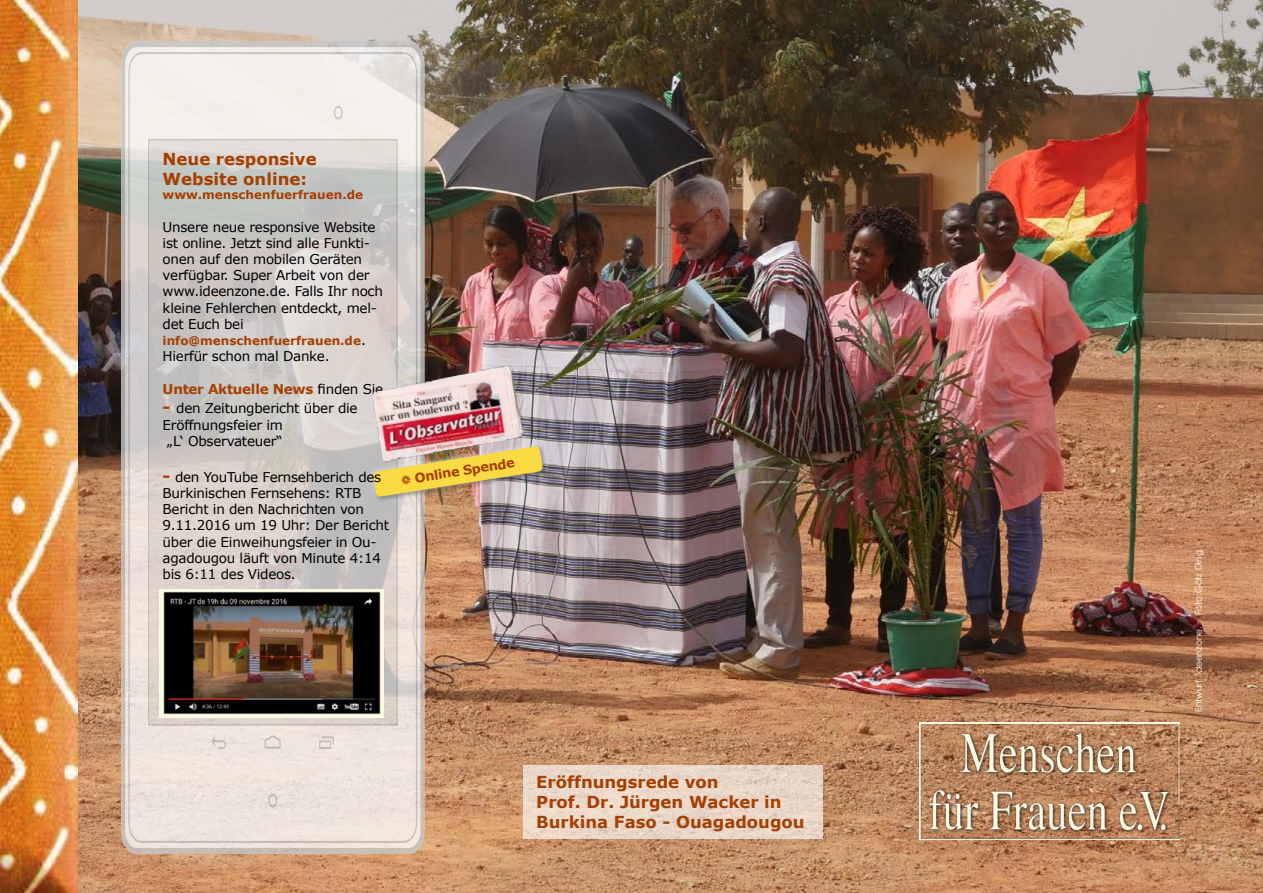
<style>
.page{position:relative;width:1263px;height:893px;background:#fff}
.page>*{position:absolute;margin:0;border:0;box-sizing:border-box;transform-origin:0 0}
.t1{font:700 16.5px/19.8px "Verdana";color:#a54003}
.t2{font:13.5px/16.2px "Verdana";letter-spacing:-.02em;color:#000}
.t3{font:700 13.5px "Verdana";letter-spacing:-.02em;color:#a54003}
.t4{font:700 12.9px "Verdana";color:#a54003}
.t5{font:700 12px "Verdana";color:#a54003}
.t6{font:9px "Avant Garde";color:#fff}
.s1{font-weight:400;font-size:13.5px;color:#000}
.s2{font-weight:400;color:#000}
.s3{font-weight:700;font-size:16.5px;color:#a54003}
</style>
<div class="page">
<img style="left:78px;top:0;width:1185px;height:893px">
<svg style="left:121px;top:41px;width:303px;height:813px;background:#d9d3ce"></svg>
<img style="left:159px;top:589px;width:224px;height:129px">
<img style="left:919px;top:722px;width:261px;height:117px">
<div style="left:523px;top:765px;width:300px;height:74px;background:#ebd8c9"></div>
<img style="left:370px;top:361px;width:157px;height:79px">
<img style="left:0;top:0;width:78px;height:893px">
<img style="left:367px;top:440px;width:182px;height:63px">
<p class="t1" style="left:163px;top:149px;width:155px">Neue responsive<br>Website online:</p>
<p class="t5" style="left:163px;top:187px;width:202px">www.menschenfuerfrauen.de</p>
<p class="t2" style="left:163px;top:219px;width:222px">Unsere neue responsive Website ist online. Jetzt sind alle Funkti&shy;onen auf den mobilen Geräten verfügbar. Super Arbeit von der www.ideenzone.de. Falls Ihr noch kleine Fehlerchen entdeckt, mel&shy;det Euch bei</p>
<p class="t5" style="left:163px;top:333px;width:205px">info@menschenfuerfrauen.de<span class="s1">.</span></p>
<p class="t2" style="left:163px;top:348px;width:168px">Hierfür schon mal Danke.</p>
<p class="t3" style="left:163px;top:380px;width:222px">Unter Aktuelle News <span class="s2">finden Sie</span></p>
<p class="t2" style="left:163px;top:401px;width:196px"><span class="s3">-</span> den Zeitungbericht über die</p>
<p class="t2" style="left:163px;top:417px;width:122px">Eröffnungsfeier im</p>
<p class="t2" style="left:167px;top:433px;width:117px">„L‘ Observateuer“</p>
<p class="t2" style="left:163px;top:469px;width:228px"><span class="s3">-</span> den YouTube Fernsehberich des<br>Burkinischen Fernsehens: RTB<br>Bericht in den Nachrichten von<br>9.11.2016 um 19 Uhr: Der Bericht über die Einweihungsfeier in Ou&shy;agadougou läuft von Minute 4:14 bis 6:11 des Videos.</p>
<p class="t4" style="left:413px;top:470px;width:102px;rotate:-9deg">Online Spende</p>
<p class="t1" style="left:536px;top:772px;width:270px">Eröffnungsrede von<br>Prof. Dr. Jürgen Wacker in<br>Burkina Faso - Ouagadougou</p>
<p class="t6" style="left:1193px;top:615px;width:66px;rotate:-90deg">Foto:Götz Ding</p>
<p class="t6" style="left:1193px;top:712px;width:87px;rotate:-90deg">Entwurf .ideenzone.</p>
</div>
